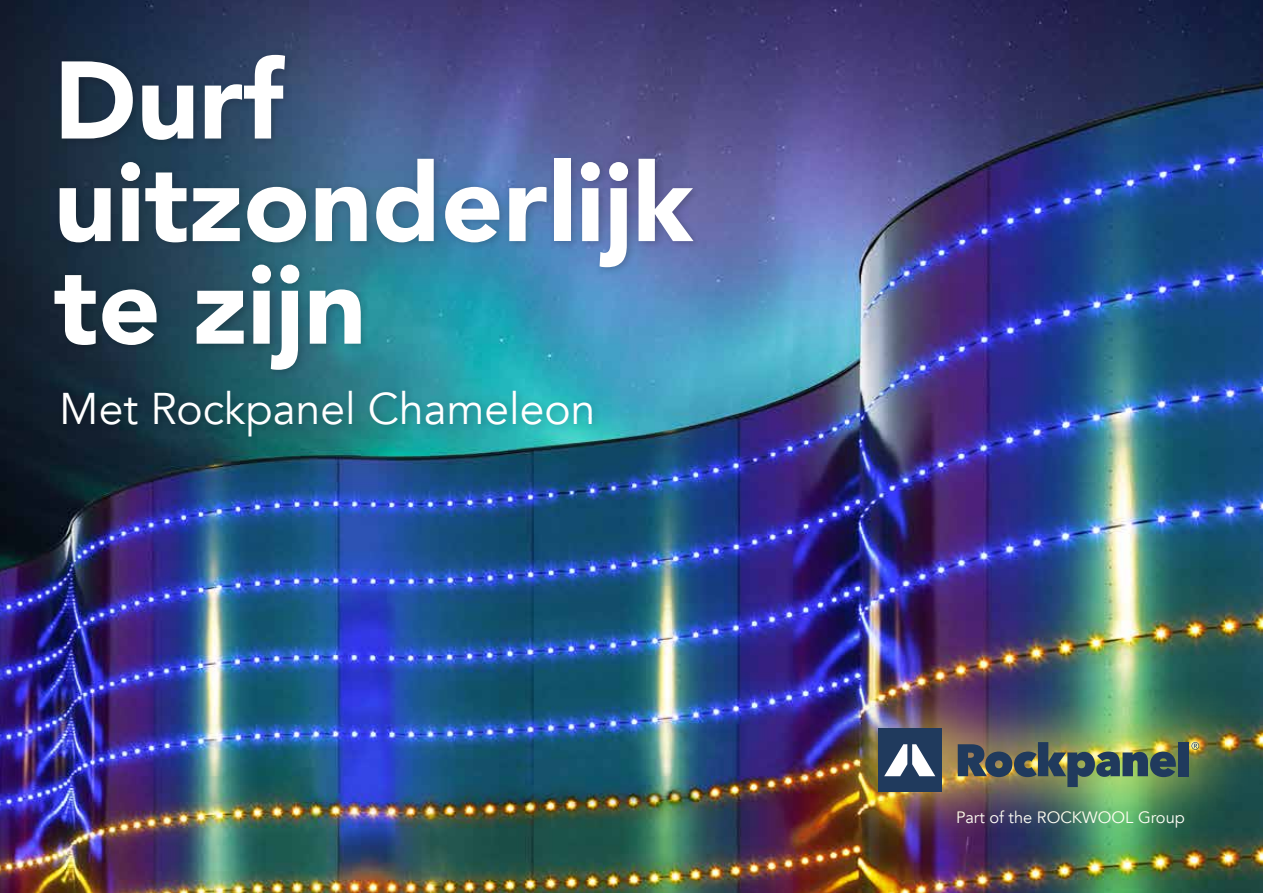
<style>
.page{position:relative;width:1263px;height:893px;background:#fff}
.page>*{position:absolute;margin:0;border:0;box-sizing:border-box;transform-origin:0 0}
.t1{font:900 108.9px/102.6px "Avenir";color:#fff}
.t2{font:44.25px "Avenir";color:#fff}
.t3{font:16.5px "Avenir";color:#fff}
</style>
<div class="page">
<img style="left:0;top:0;width:1263px;height:893px">
<div style="left:814px;top:664px;width:445px;height:191px;background:#fff04e;opacity:.62"></div>
<img style="left:958px;top:742px;width:218px;height:45px">
<div style="left:1178px;top:742px;width:10px;height:34px;background:#203a5d"></div>
<div style="left:878px;top:728px;width:64px;height:64px;background:#203a5d"></div>
<svg style="left:884px;top:744px;width:51px;height:32px"></svg>
<svg style="left:1191px;top:742px;width:8px;height:8px"></svg>
<div style="left:49px;top:50px;width:654px;height:329px;background:#000;opacity:.2"></div>
<div style="left:58px;top:385px;width:543px;height:61px;background:#000;opacity:.2"></div>
<p class="t1" style="left:54px;top:46px;width:641px">Durf uitzonderlijk te zijn</p>
<p class="t2" style="left:59px;top:382px;width:538px">Met Rockpanel Chameleon</p>
<p class="t3" style="left:956px;top:808px;width:230px">Part of the ROCKWOOL Group</p>
</div>
